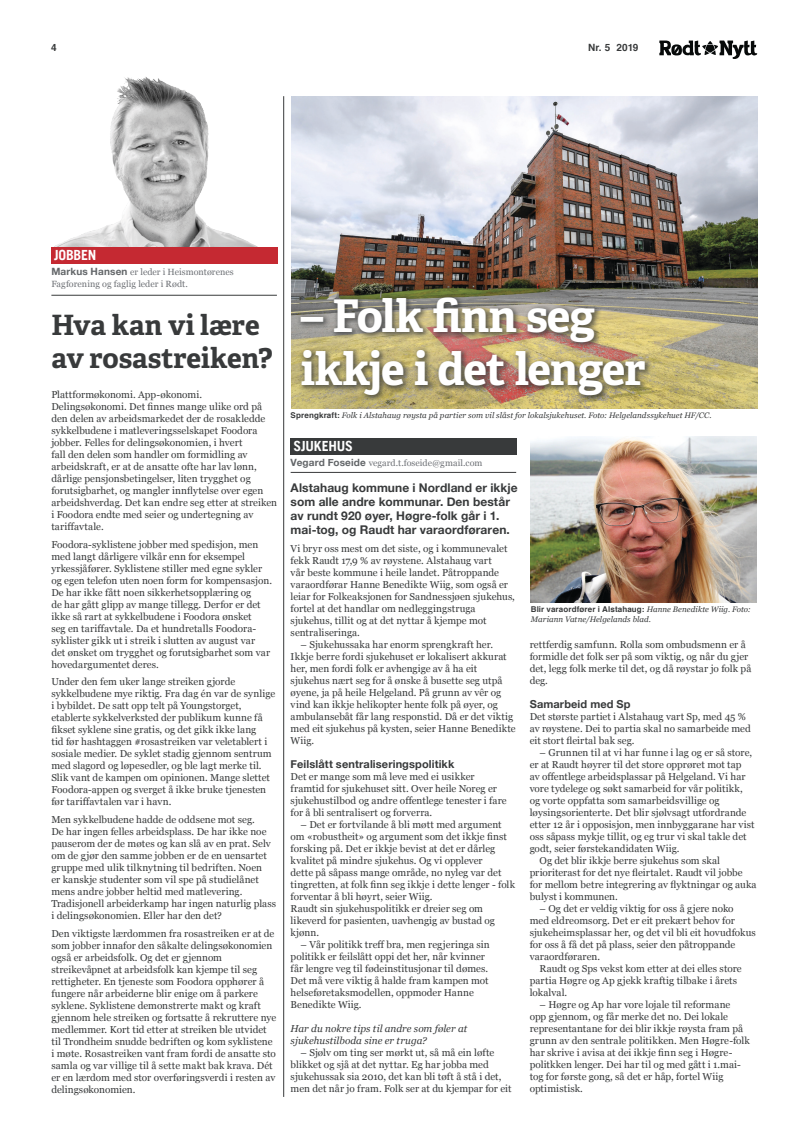
<style>
.page{position:relative;width:794px;height:1134px;background:#fff}
.page>*{position:absolute;margin:0;border:0;box-sizing:border-box;transform-origin:0 0}
.t1{font:700 45px/53px "Adelle Basic";letter-spacing:-.02em;color:#fff}
.t2{font:700 28px/33.6px "Adelle Basic";letter-spacing:-.005em;color:#383a3b}
.t3{font:700 14px "Trade Gothic LT";letter-spacing:-.015em;color:#fff}
.t4{font:700 12px/14px "Helvetica Neue";letter-spacing:.005em;color:#383a3b}
.t5{font:700 11px "Helvetica Neue";letter-spacing:.01em;color:#383a3b}
.t6{font:10px/12px "Georgia";letter-spacing:.005em;color:#383a3b}
.t7{font:italic 10px/12px "Georgia";color:#383a3b}
.t8{font:700 10px "Helvetica";letter-spacing:.005em;color:#383a3b}
.t9{font:9px/12px "Georgia";letter-spacing:.005em;color:#6d7075}
.t10{font:italic 8px "Georgia";letter-spacing:.01em;color:#383a3b}
.t11{font:700 8px "Helvetica";letter-spacing:.015em;color:#383a3b}
.s1{font-family:"Helvetica Neue";font-weight:700;font-size:10px;color:#636669}
.s2{font-family:"Helvetica";font-weight:700;font-style:normal}
.s3{font-family:"Georgia";font-weight:400;font-style:italic}
</style>
<div class="page">
<svg style="left:659px;top:41px;width:98px;height:18px"></svg>
<hr style="left:283px;top:96px;width:1px;height:1001px;background:#383a3b">
<img style="left:291px;top:96px;width:466px;height:313px">
<div style="left:291px;top:438px;width:225px;height:16px;background:#383a3b"></div>
<hr style="left:291px;top:472px;width:225px;height:1px;background:#383a3b">
<div style="left:296px;top:293px;width:357px;height:110px;background:#383a3b;opacity:.75"></div>
<img style="left:530px;top:437px;width:227px;height:165px">
<hr style="left:51px;top:295px;width:226px;height:1px;background:#383a3b">
<div style="left:51px;top:247px;width:226px;height:16px;background:#c52932"></div>
<img style="left:54px;top:77px;width:204px;height:170px">
<p class="t8" style="left:51px;top:39px;width:7px">4</p>
<p class="t8" style="left:588px;top:40px;width:52px">Nr. 5 2019</p>
<h3 class="t3" style="left:54px;top:247px;width:44px">JOBBEN</h3>
<p class="t9" style="left:51px;top:266px;width:184px"><span class="s1">Markus Hansen</span> er leder i Heismontørenes<br>Fagforening og faglig leder i Rødt.</p>
<h2 class="t2" style="left:51px;top:308px;width:223px">Hva kan vi lære av rosastreiken?</h2>
<p class="t6" style="left:51px;top:388px;width:227px">Plattformøkonomi. App-økonomi.<br>Delingsøkonomi. Det finnes mange ulike ord på den delen av arbeidsmarkedet der de rosakledde sykkelbudene i matleveringsselskapet Foodora jobber. Felles for delingsøkonomien, i hvert<br>fall den delen som handler om formidling av arbeidskraft, er at de ansatte ofte har lav lønn, dårlige pensjonsbetingelser, liten trygghet og forutsigbarhet, og mangler innflytelse over egen arbeidshverdag. Det kan endre seg etter at streiken i Foodora endte med seier og undertegning av tariffavtale.</p>
<p class="t6" style="left:51px;top:538px;width:222px">Foodora-syklistene jobber med spedisjon, men med langt dårligere vilkår enn for eksempel yrkessjåfører. Syklistene stiller med egne sykler og egen telefon uten noen form for kompensasjon.<br>De har ikke fått noen sikkerhetsopplæring og<br>de har gått glipp av mange tillegg. Derfor er det ikke så rart at sykkelbudene i Foodora ønsket<br>seg en tariffavtale. Da et hundretalls Foodora&shy;syklister gikk ut i streik i slutten av august var<br>det ønsket om trygghet og forutsigbarhet som var hovedargumentet deres.</p>
<p class="t6" style="left:51px;top:675px;width:225px">Under den fem uker lange streiken gjorde sykkelbudene mye riktig. Fra dag én var de synlige i bybildet. De satt opp telt på Youngstorget, etablerte sykkelverksted der publikum kunne få fikset syklene sine gratis, og det gikk ikke lang<br>tid før hashtaggen #rosastreiken var veletablert i sosiale medier. De syklet stadig gjennom sentrum med slagord og løpesedler, og ble lagt merke til.<br>Slik vant de kampen om opinionen. Mange slettet Foodora-appen og sverget å ikke bruke tjenesten før tariffavtalen var i havn.</p>
<p class="t6" style="left:51px;top:813px;width:226px">Men sykkelbudene hadde de oddsene mot seg.<br>De har ingen felles arbeidsplass. De har ikke noe pauserom der de møtes og kan slå av en prat. Selv om de gjør den samme jobben er de en uensartet gruppe med ulik tilknytning til bedriften. Noen<br>er kanskje studenter som vil spe på studielånet mens andre jobber heltid med matlevering.<br>Tradisjonell arbeiderkamp har ingen naturlig plass i delingsøkonomien. Eller har den det?</p>
<p class="t6" style="left:51px;top:927px;width:226px">Den viktigste lærdommen fra rosastreiken er at de som jobber innafor den såkalte delingsøkonomien også er arbeidsfolk. Og det er gjennom streikevåpnet at arbeidsfolk kan kjempe til seg rettigheter. En tjeneste som Foodora opphører å fungere når arbeiderne blir enige om å parkere syklene. Syklistene demonstrerte makt og kraft gjennom hele streiken og fortsatte å rekruttere nye medlemmer. Kort tid etter at streiken ble utvidet til Trondheim snudde bedriften og kom syklistene i møte. Rosastreiken vant fram fordi de ansatte sto samla og var villige til å sette makt bak krava. Dét er en lærdom med stor overføringsverdi i resten av delingsøkonomien.</p>
<h1 class="t1" style="left:301px;top:290px;width:346px">– Folk finn seg ikkje i det lenger</h1>
<p class="t10" style="left:291px;top:409px;width:422px"><span class="s2">Sprengkraft:</span> Folk i Alstahaug røysta på partier som vil slåst for lokalsjukehuset. Foto: Helgelandssykehuet HF/CC.</p>
<h3 class="t3" style="left:293px;top:438px;width:61px">SJUKEHUS</h3>
<p class="t9" style="left:291px;top:457px;width:193px"><span class="s1">Vegard Foseide</span> vegard.t.foseide@gmail.com</p>
<p class="t4" style="left:291px;top:481px;width:228px">Alstahaug kommune i Nordland er ikkje som alle andre kommunar. Den består av rundt 920 øyer, Høgre-folk går i 1. mai-tog, og Raudt har varaordføraren.</p>
<p class="t6" style="left:291px;top:542px;width:226px">Vi bryr oss mest om det siste, og i kommunevalet fekk Raudt 17,9 % av røystene. Alstahaug vart<br>vår beste kommune i heile landet. Påtroppande varaordførar Hanne Benedikte Wiig, som også er leiar for Folkeaksjonen for Sandnessjøen sjukehus, fortel at det handlar om nedleggingstruga sjukehus, tillit og at det nyttar å kjempe mot sentraliseringa.</p>
<p class="t6" style="left:291px;top:638px;width:226px;text-indent:10px">– Sjukehussaka har enorm sprengkraft her.<br>Ikkje berre fordi sjukehuset er lokalisert akkurat her, men fordi folk er avhengige av å ha eit sjukehus nært seg for å ønske å busette seg utpå øyene, ja på heile Helgeland. På grunn av vêr og vind kan ikkje helikopter hente folk på øyer, og ambulansebåt får lang responstid. Då er det viktig med eit sjukehus på kysten, seier Hanne Benedikte Wiig.</p>
<p class="t5" style="left:291px;top:755px;width:165px">Feilslått sentraliseringspolitikk</p>
<p class="t6" style="left:291px;top:770px;width:218px">Det er mange som må leve med ei usikker framtid for sjukehuset sitt. Over heile Noreg er sjukehustilbod og andre offentlege tenester i fare for å bli sentralisert og forverra.</p>
<p class="t6" style="left:291px;top:818px;width:226px;text-indent:10px">– Det er fortvilande å bli møtt med argument om «robustheit» og argument som det ikkje finst forsking på. Det er ikkje bevist at det er dårleg kvalitet på mindre sjukehus. Og vi opplever<br>dette på såpass mange område, no nyleg var det tingretten, at folk finn seg ikkje i dette lenger - folk forventar å bli høyrt, seier Wiig.<br>Raudt sin sjukehuspolitikk er dreier seg om likeverd for pasienten, uavhengig av bustad og kjønn.</p>
<p class="t6" style="left:291px;top:938px;width:201px;text-indent:10px">– Vår politikk treff bra, men regjeringa sin politikk er feilslått oppi det her, når kvinner får lengre veg til fødeinstitusjonar til dømes.<br>Det må vere viktig å halde fram kampen mot helseføretaksmodellen, oppmoder Hanne Benedikte Wiig.</p>
<p class="t7" style="left:291px;top:1022px;width:178px">Har du nokre tips til andre som føler at sjukehustilboda sine er truga?</p>
<p class="t6" style="left:291px;top:1046px;width:222px;text-indent:10px">– Sjølv om ting ser mørkt ut, så må ein løfte blikket og sjå at det nyttar. Eg har jobba med sjukehussak sia 2010, det kan bli tøft å stå i det, men det når jo fram. Folk ser at du kjempar for eit</p>
<p class="t11" style="left:531px;top:602px;width:222px">Blir varaordfører i Alstahaug: <span class="s3">Hanne Benedikte Wiig. Foto:</span></p>
<p class="t10" style="left:531px;top:613px;width:122px">Mariann Vatne/Helgelands blad.</p>
<p class="t6" style="left:530px;top:638px;width:223px">rettferdig samfunn. Rolla som ombudsmenn er å formidle det folk ser på som viktig, og når du gjer det, legg folk merke til det, og då røystar jo folk på deg.</p>
<p class="t5" style="left:530px;top:695px;width:102px">Samarbeid med Sp</p>
<p class="t6" style="left:530px;top:710px;width:223px">Det største partiet i Alstahaug vart Sp, med 45 % av røystene. Dei to partia skal no samarbeide med eit stort fleirtal bak seg.</p>
<p class="t6" style="left:539px;top:746px;width:214px">– Grunnen til at vi har funne i lag og er så store,</p>
<p class="t6" style="left:530px;top:758px;width:213px">er at Raudt høyrer til det store opprøret mot tap</p>
<p class="t6" style="left:530px;top:770px;width:217px">av offentlege arbeidsplassar på Helgeland. Vi har</p>
<p class="t6" style="left:530px;top:782px;width:215px">vore tydelege og søkt samarbeid for vår politikk,</p>
<p class="t6" style="left:530px;top:794px;width:191px">og vorte oppfatta som samarbeidsvillige og</p>
<p class="t6" style="left:530px;top:806px;width:218px">løysingsorienterte. Det blir sjølvsagt utfordrande</p>
<p class="t6" style="left:530px;top:818px;width:226px">etter 12 år i opposisjon, men innbyggarane har vist</p>
<p class="t6" style="left:530px;top:830px;width:218px">oss såpass mykje tillit, og eg trur vi skal takle det</p>
<p class="t6" style="left:530px;top:842px;width:151px">godt, seier førstekandidaten Wiig.</p>
<p class="t6" style="left:539px;top:854px;width:182px">Og det blir ikkje berre sjukehus som skal</p>
<p class="t6" style="left:530px;top:866px;width:215px">prioriterast for det nye fleirtalet. Raudt vil jobbe</p>
<p class="t6" style="left:530px;top:878px;width:228px">for mellom betre integrering av flyktningar og auka</p>
<p class="t6" style="left:530px;top:890px;width:90px">bulyst i kommunen.</p>
<p class="t6" style="left:530px;top:902px;width:228px;text-indent:10px">– Og det er veldig viktig for oss å gjere noko<br>med eldreomsorg. Det er eit prekært behov for sjukeheimsplassar her, og det vil bli eit hovudfokus for oss å få det på plass, seier den påtroppande varaordføraren.</p>
<p class="t6" style="left:530px;top:962px;width:213px;text-indent:10px">Raudt og Sps vekst kom etter at dei elles store partia Høgre og Ap gjekk kraftig tilbake i årets lokalval.</p>
<p class="t6" style="left:530px;top:998px;width:222px;text-indent:10px">– Høgre og Ap har vore lojale til reformane<br>opp gjennom, og får merke det no. Dei lokale representantane for dei blir ikkje røysta fram på grunn av den sentrale politikken. Men Høgre-folk har skrive i avisa at dei ikkje finn seg i Høgre&shy;politkken lenger. Dei har til og med gått i 1.mai&shy;tog for første gong, så det er håp, fortel Wiig optimistisk.</p>
</div>
